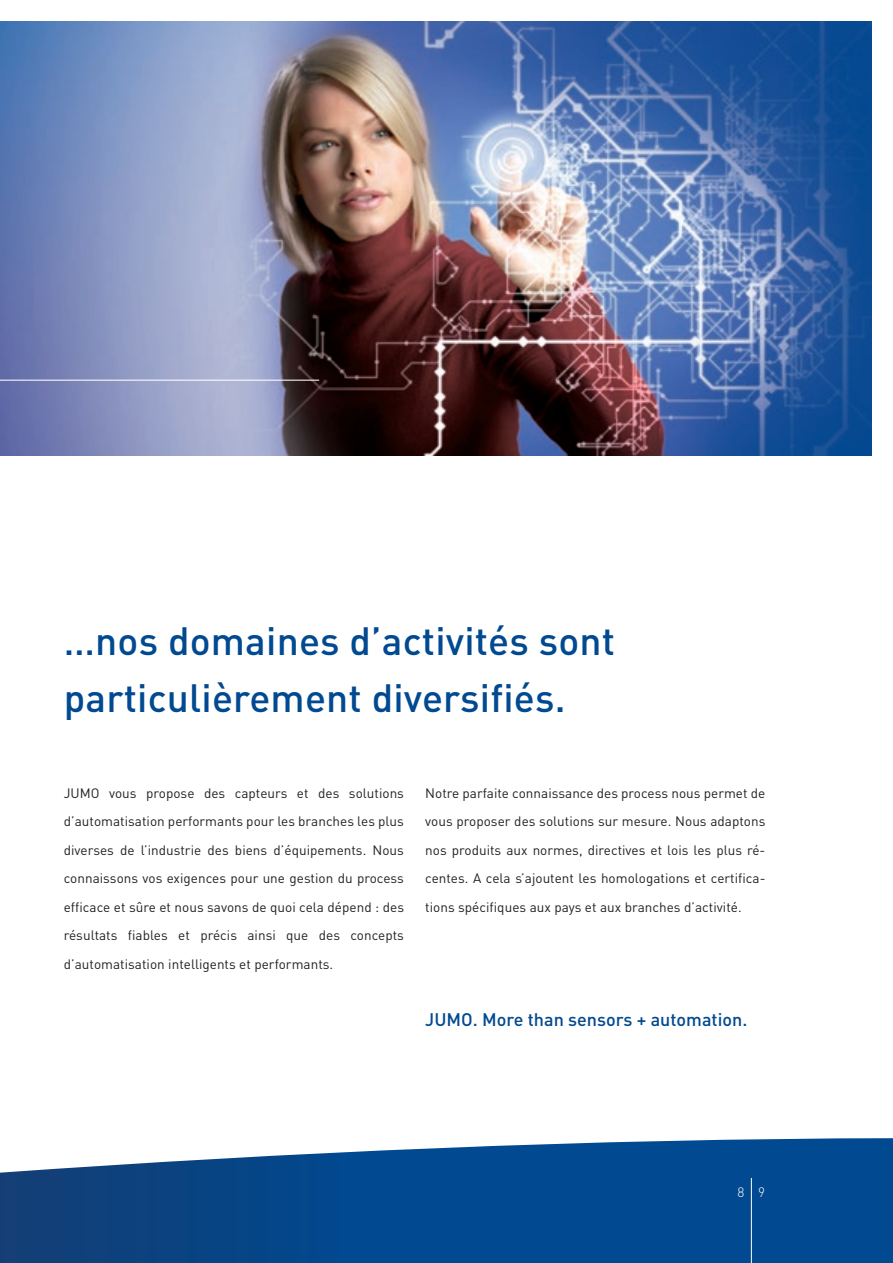
<style>
.page{position:relative;width:893px;height:1263px;background:#fff}
.page>*{position:absolute;margin:0;border:0;box-sizing:border-box;transform-origin:0 0}
.t1{font:500 39px/57px "DIN Pro";letter-spacing:.005em;color:#014990}
.t2{font:500 18px "DIN Pro";color:#014990}
.t3{font:13.5px/28.5px "DIN Pro";letter-spacing:.005em;color:#231f20;text-align:justify}
.t4{font:300 13.5px "DIN Pro";color:#fff}
</style>
<div class="page">
<svg style="left:0;top:1138px;width:893px;height:125px;background:#1d5996"></svg>
<hr style="left:751px;top:1178px;width:1px;height:85px;background:#fff">
<img style="left:0;top:21px;width:872px;height:435px">
<svg style="left:0;top:258px;width:320px;height:123px;background:#858db1"></svg>
<h1 class="t1" style="left:64px;top:608px;width:553px">…nos domaines d’activités sont particulièrement diversifiés.</h1>
<p class="t3" style="left:64px;top:777px;width:342px">JUMO vous propose des capteurs et des solutions d’automatisation performants pour les branches les plus diverses de l’industrie des biens d’équipements. Nous connaissons vos exigences pour une gestion du process efficace et sûre et nous savons de quoi cela dépend : des résultats fiables et précis ainsi que des concepts d’automatisation intelligents et performants.</p>
<p class="t3" style="left:425px;top:777px;width:342px">Notre parfaite connaissance des process nous permet de vous proposer des solutions sur mesure. Nous adaptons nos produits aux normes, directives et lois les plus ré&shy;centes. A cela s’ajoutent les homologations et certifica&shy;tions spécifiques aux pays et aux branches d’activité.</p>
<h2 class="t2" style="left:425px;top:1004px;width:324px">JUMO. More than sensors + automation.</h2>
<p class="t4" style="left:737px;top:1181px;width:29px">8 9</p>
</div>
